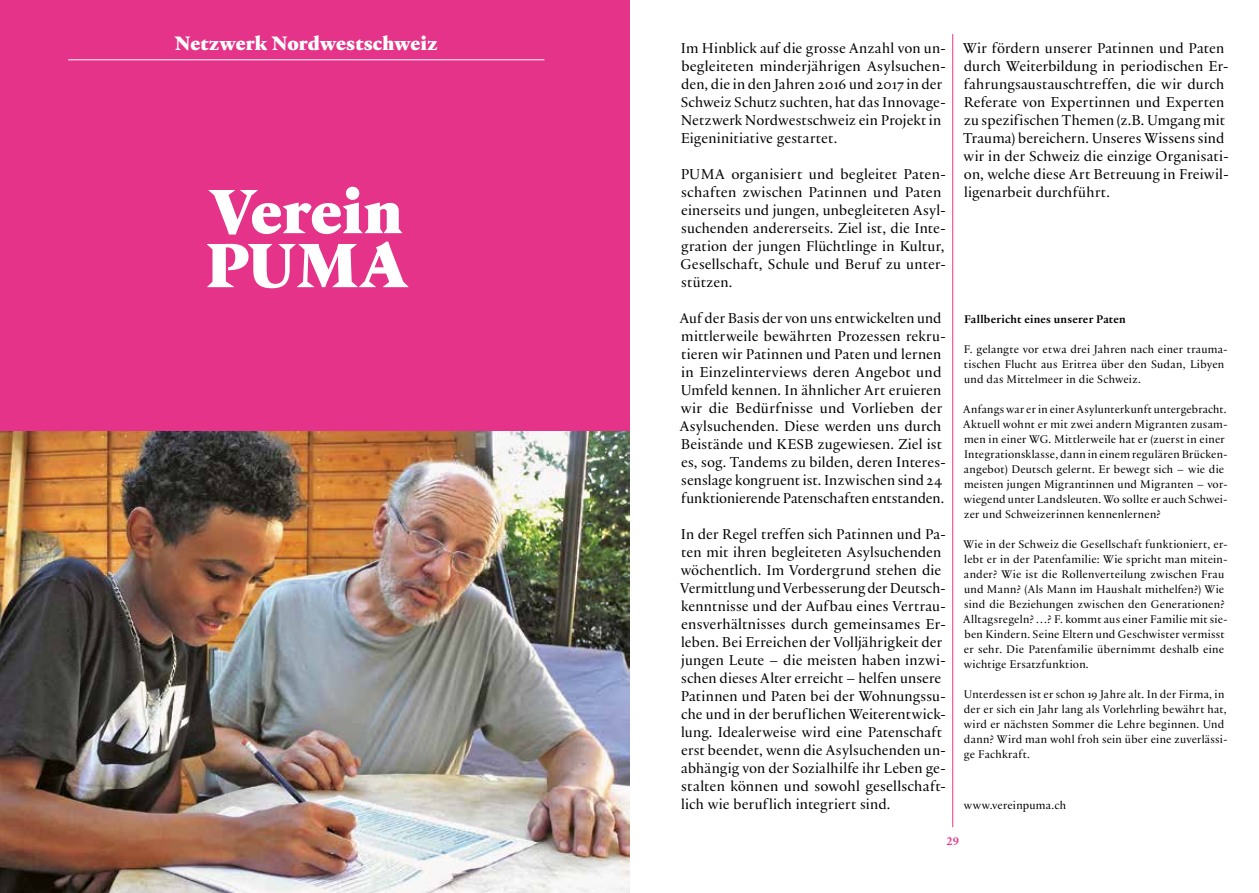
<style>
.page{position:relative;width:1259px;height:893px;background:#fff}
.page>*{position:absolute;margin:0;border:0;box-sizing:border-box;transform-origin:0 0}
.t1{font:900 67.5px/54px "Practice";letter-spacing:-.005em;color:#fff}
.t2{font:900 21px "Practice";color:#fff}
.t3{font:15.3px/18px "Practice";letter-spacing:.01em;color:#000}
.t4{font:12px/15px "Practice";letter-spacing:.02em;color:#000}
.t5{font:700 12px "Practice";letter-spacing:.015em;color:#000}
.t6{font:700 12px "Practice";color:#e43388}
</style>
<div class="page">
<hr style="left:952px;top:34px;width:1px;height:793px;background:#e43388">
<div style="left:0;top:0;width:629px;height:893px;background:#e43388"></div>
<img style="left:0;top:431px;width:629px;height:462px">
<hr style="left:68px;top:60px;width:476px;height:1px;background:#fff">
<h2 class="t2" style="left:175px;top:27px;width:264px">Netzwerk Nordwestschweiz</h2>
<h1 class="t1" style="left:205px;top:181px;width:203px">Verein<br>PUMA</h1>
<p class="t3" style="left:681px;top:39px;width:267px">Im Hinblick auf die grosse Anzahl von un&shy;begleiteten minderjährigen Asylsuchen&shy;den, die in den Jahren 2016 und 2017 in der Schweiz Schutz suchten, hat das Innovage-Netzwerk Nordwestschweiz ein Projekt in Eigeninitiative gestartet.</p>
<p class="t3" style="left:680px;top:165px;width:267px">PUMA organisiert und begleitet Paten&shy;schaften zwischen Patinnen und Paten einerseits und jungen, unbegleiteten Asyl&shy;suchenden andererseits. Ziel ist, die Inte&shy;gration der jungen Flüchtlinge in Kultur, Gesellschaft, Schule und Beruf zu unter&shy;stützen.</p>
<p class="t3" style="left:679px;top:309px;width:268px">Auf der Basis der von uns entwickelten und mittlerweile bewährten Prozessen rekru&shy;tieren wir Patinnen und Paten und lernen in Einzelinterviews deren Angebot und Umfeld kennen. In ähnlicher Art eruieren wir die Bedürfnisse und Vorlieben der Asylsuchenden. Diese werden uns durch Beistände und KESB zugewiesen. Ziel ist es, sog. Tandems zu bilden, deren Interes&shy;senslage kongruent ist. Inzwischen sind 24 funktionierende Patenschaften entstanden.</p>
<p class="t3" style="left:680px;top:525px;width:267px">In der Regel treffen sich Patinnen und Pa&shy;ten mit ihren begleiteten Asylsuchenden wöchentlich. Im Vordergrund stehen die Vermittlung und Verbesserung der Deutsch&shy;kenntnisse und der Aufbau eines Vertrau&shy;ensverhältnisses durch gemeinsames Er&shy;leben. Bei Erreichen der Volljährigkeit der jungen Leute – die meisten haben inzwi&shy;schen dieses Alter erreicht – helfen unsere Patinnen und Paten bei der Wohnungssu&shy;che und in der beruflichen Weiterentwick&shy;lung. Idealerweise wird eine Patenschaft erst beendet, wenn die Asylsuchenden un&shy;abhängig von der Sozialhilfe ihr Leben ge&shy;stalten können und sowohl gesellschaft&shy;lich wie beruflich integriert sind.</p>
<p class="t3" style="left:963px;top:39px;width:267px">Wir fördern unserer Patinnen und Paten durch Weiterbildung in periodischen Er&shy;fahrungsaustauschtreffen, die wir durch Referate von Expertinnen und Experten zu spezifischen Themen (z.B. Umgang mit Trauma) bereichern. Unseres Wissens sind wir in der Schweiz die einzige Organisati&shy;on, welche diese Art Betreuung in Freiwil&shy;ligenarbeit durchführt.</p>
<p class="t5" style="left:964px;top:311px;width:163px">Fallbericht eines unserer Paten</p>
<p class="t4" style="left:964px;top:341px;width:265px">F. gelangte vor etwa drei Jahren nach einer trauma&shy;tischen Flucht aus Eritrea über den Sudan, Libyen und das Mittelmeer in die Schweiz.</p>
<p class="t4" style="left:963px;top:401px;width:266px">Anfangs war er in einer Asylunterkunft untergebracht.<br>Aktuell wohnt er mit zwei andern Migranten zusam&shy;men in einer WG. Mittlerweile hat er (zuerst in einer Integrationsklasse, dann in einem regulären Brücken&shy;angebot) Deutsch gelernt. Er bewegt sich – wie die meisten jungen Migrantinnen und Migranten – vor&shy;wiegend unter Landsleuten. Wo sollte er auch Schwei&shy;zer und Schweizerinnen kennenlernen?</p>
<p class="t4" style="left:963px;top:536px;width:266px">Wie in der Schweiz die Gesellschaft funktioniert, er&shy;lebt er in der Patenfamilie: Wie spricht man mitein&shy;ander? Wie ist die Rollenverteilung zwischen Frau und Mann? (Als Mann im Haushalt mithelfen?) Wie sind die Beziehungen zwischen den Generationen?<br>Alltagsregeln? …? F. kommt aus einer Familie mit sie&shy;ben Kindern. Seine Eltern und Geschwister vermisst er sehr. Die Patenfamilie übernimmt deshalb eine wichtige Ersatzfunktion.</p>
<p class="t4" style="left:964px;top:686px;width:265px">Unterdessen ist er schon 19 Jahre alt. In der Firma, in der er sich ein Jahr lang als Vorlehrling bewährt hat, wird er nächsten Sommer die Lehre beginnen. Und dann? Wird man wohl froh sein über eine zuverlässi&shy;ge Fachkraft.</p>
<p class="t4" style="left:964px;top:797px;width:104px">www.vereinpuma.ch</p>
<p class="t6" style="left:946px;top:833px;width:14px">29</p>
</div>
